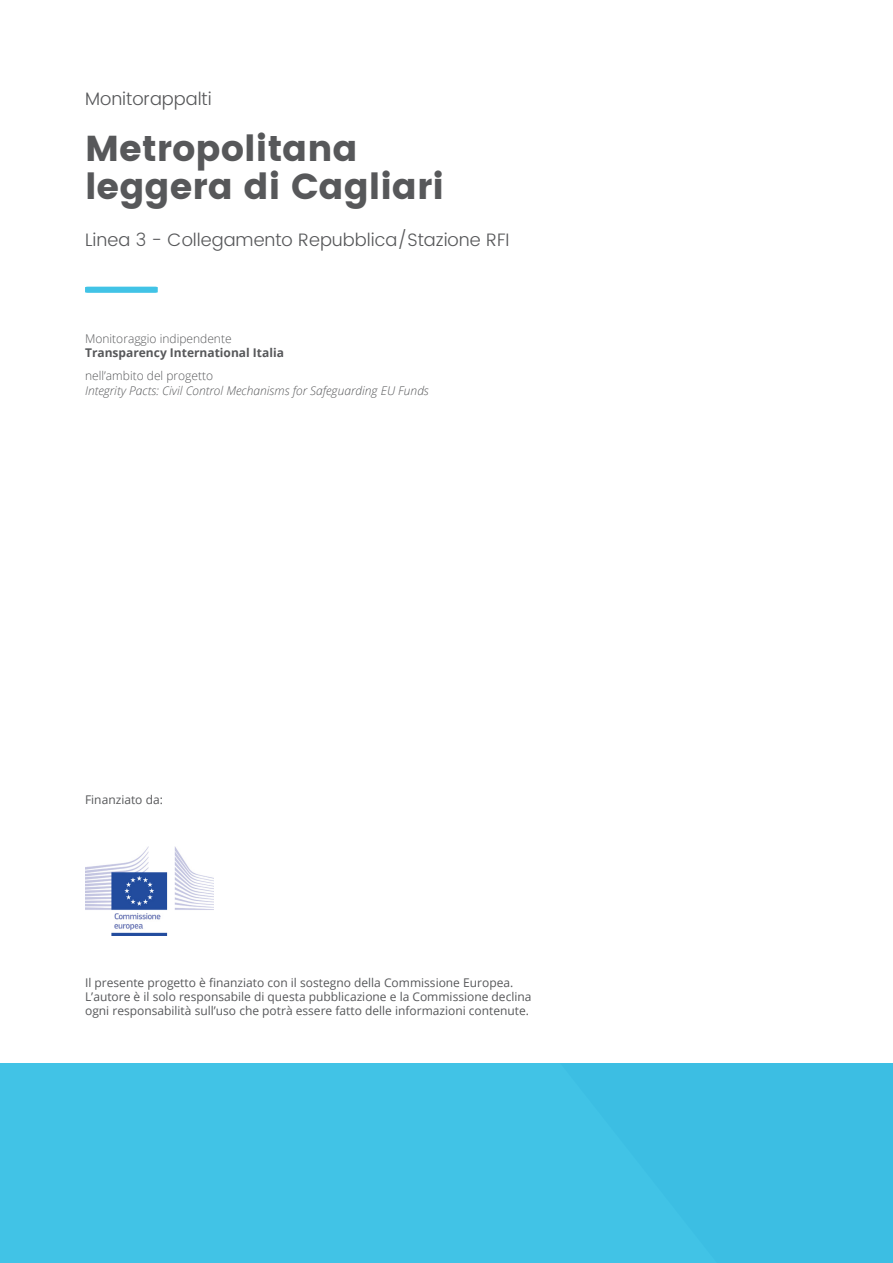
<style>
.page{position:relative;width:893px;height:1263px;background:#fff}
.page>*{position:absolute;margin:0;border:0;box-sizing:border-box;transform-origin:0 0}
.t1{font:700 36px "Poppins";color:#57585a}
.t2{font:300 18px "Poppins";color:#57585a}
.t3{font:12px "Open Sans";color:#57585a}
.t4{font:italic 300 12px "Open Sans";color:#57585a}
.t5{font:300 12px "Open Sans";color:#57585a}
.t6{font:700 12px "Open Sans";color:#57585a}
</style>
<div class="page">
<img style="left:85px;top:846px;width:129px;height:89px">
<div style="left:0;top:1063px;width:893px;height:200px;background:#41c3e6"></div>
<svg style="left:85px;top:287px;width:73px;height:6px"></svg>
<p class="t2" style="left:85px;top:86px;width:128px">Monitorappalti</p>
<p class="t1" style="left:85px;top:128px;width:274px">Metropolitana</p>
<p class="t1" style="left:85px;top:165px;width:360px">leggera di Cagliari</p>
<p class="t2" style="left:85px;top:226px;width:426px">Linea 3 - Collegamento Repubblica/Stazione RFI</p>
<p class="t5" style="left:85px;top:330px;width:148px">Monitoraggio indipendente</p>
<p class="t6" style="left:85px;top:345px;width:200px">Transparency International Italia</p>
<p class="t5" style="left:85px;top:368px;width:130px">nell’ambito del progetto</p>
<p class="t4" style="left:85px;top:382px;width:345px">Integrity Pacts: Civil Control Mechanisms for Safeguarding EU Funds</p>
<p class="t3" style="left:85px;top:791px;width:79px">Finanziato da:</p>
<p class="t3" style="left:85px;top:974px;width:430px">Il presente progetto è finanziato con il sostegno della Commissione Europea.</p>
<p class="t3" style="left:85px;top:988px;width:448px">L’autore è il solo responsabile di questa pubblicazione e la Commissione declina</p>
<p class="t3" style="left:85px;top:1003px;width:446px">ogni responsabilità sull’uso che potrà essere fatto delle informazioni contenute.</p>
</div>
